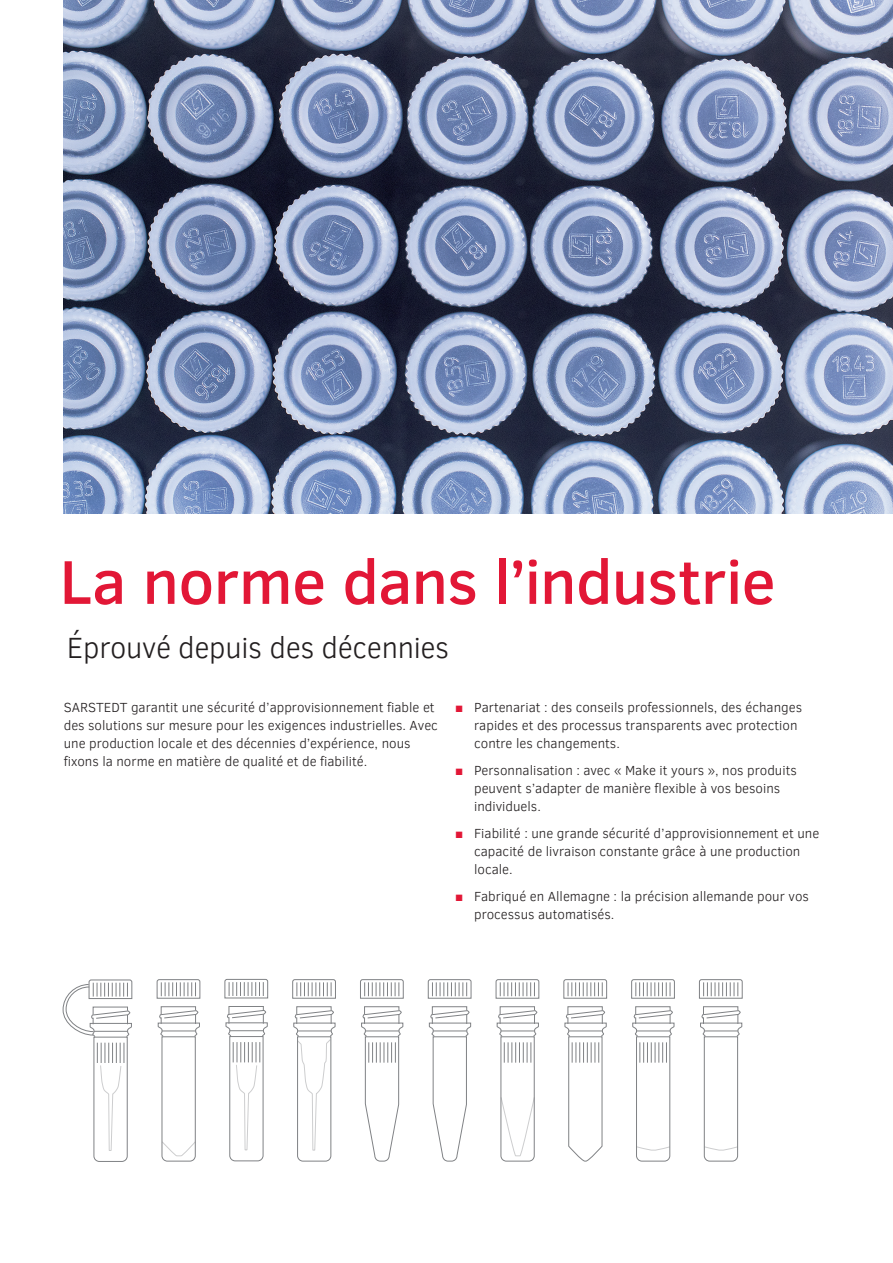
<style>
.page{position:relative;width:893px;height:1263px;background:#fff}
.page>*{position:absolute;margin:0;border:0;box-sizing:border-box;transform-origin:0 0}
.t1{font:500 63px "Clear Sans";letter-spacing:-.01em;color:#e21736}
.t2{font:300 30px "Clear Sans";letter-spacing:-.01em;color:#231f20}
.t3{font:300 13.5px/18px "Clear Sans";color:#231f20}
.s1{font-weight:400;color:#e21736}
</style>
<div class="page">
<img style="left:64px;top:0;width:829px;height:514px">
<svg style="left:292px;top:979px;width:44px;height:20px"></svg>
<svg style="left:293px;top:1006px;width:43px;height:156px"></svg>
<svg style="left:360px;top:979px;width:44px;height:20px"></svg>
<svg style="left:361px;top:1006px;width:43px;height:156px"></svg>
<svg style="left:563px;top:979px;width:45px;height:20px"></svg>
<svg style="left:564px;top:1006px;width:43px;height:156px"></svg>
<svg style="left:427px;top:979px;width:45px;height:20px"></svg>
<svg style="left:428px;top:1006px;width:44px;height:156px"></svg>
<svg style="left:62px;top:979px;width:71px;height:183px"></svg>
<svg style="left:224px;top:978px;width:45px;height:21px"></svg>
<svg style="left:225px;top:1006px;width:43px;height:156px"></svg>
<svg style="left:156px;top:979px;width:45px;height:20px"></svg>
<svg style="left:157px;top:1006px;width:43px;height:156px"></svg>
<svg style="left:699px;top:979px;width:44px;height:20px"></svg>
<svg style="left:700px;top:1006px;width:43px;height:156px"></svg>
<svg style="left:495px;top:979px;width:45px;height:20px"></svg>
<svg style="left:496px;top:1006px;width:43px;height:156px"></svg>
<svg style="left:631px;top:979px;width:44px;height:20px"></svg>
<svg style="left:632px;top:1006px;width:43px;height:156px"></svg>
<h1 class="t1" style="left:60px;top:538px;width:718px">La norme dans l’industrie</h1>
<h2 class="t2" style="left:67px;top:628px;width:384px">Éprouvé depuis des décennies</h2>
<p class="t3" style="left:474px;top:698px;width:330px;text-indent:-19px"><span class="s1">■</span> Partenariat : des conseils professionnels, des échanges rapides et des processus transparents avec protection contre les changements.</p>
<p class="t3" style="left:474px;top:761px;width:324px;text-indent:-19px"><span class="s1">■</span> Personnalisation : avec « Make it yours », nos produits peuvent s’adapter de manière flexible à vos besoins individuels.</p>
<p class="t3" style="left:474px;top:824px;width:347px;text-indent:-19px"><span class="s1">■</span> Fiabilité : une grande sécurité d’approvisionnement et une capacité de livraison constante grâce à une production locale.</p>
<p class="t3" style="left:474px;top:887px;width:336px;text-indent:-19px"><span class="s1">■</span> Fabriqué en Allemagne : la précision allemande pour vos processus automatisés.</p>
<p class="t3" style="left:64px;top:698px;width:376px">SARSTEDT garantit une sécurité d’approvisionnement fiable et des solutions sur mesure pour les exigences industrielles. Avec une production locale et des décennies d’expérience, nous fixons la norme en matière de qualité et de fiabilité.</p>
</div>
